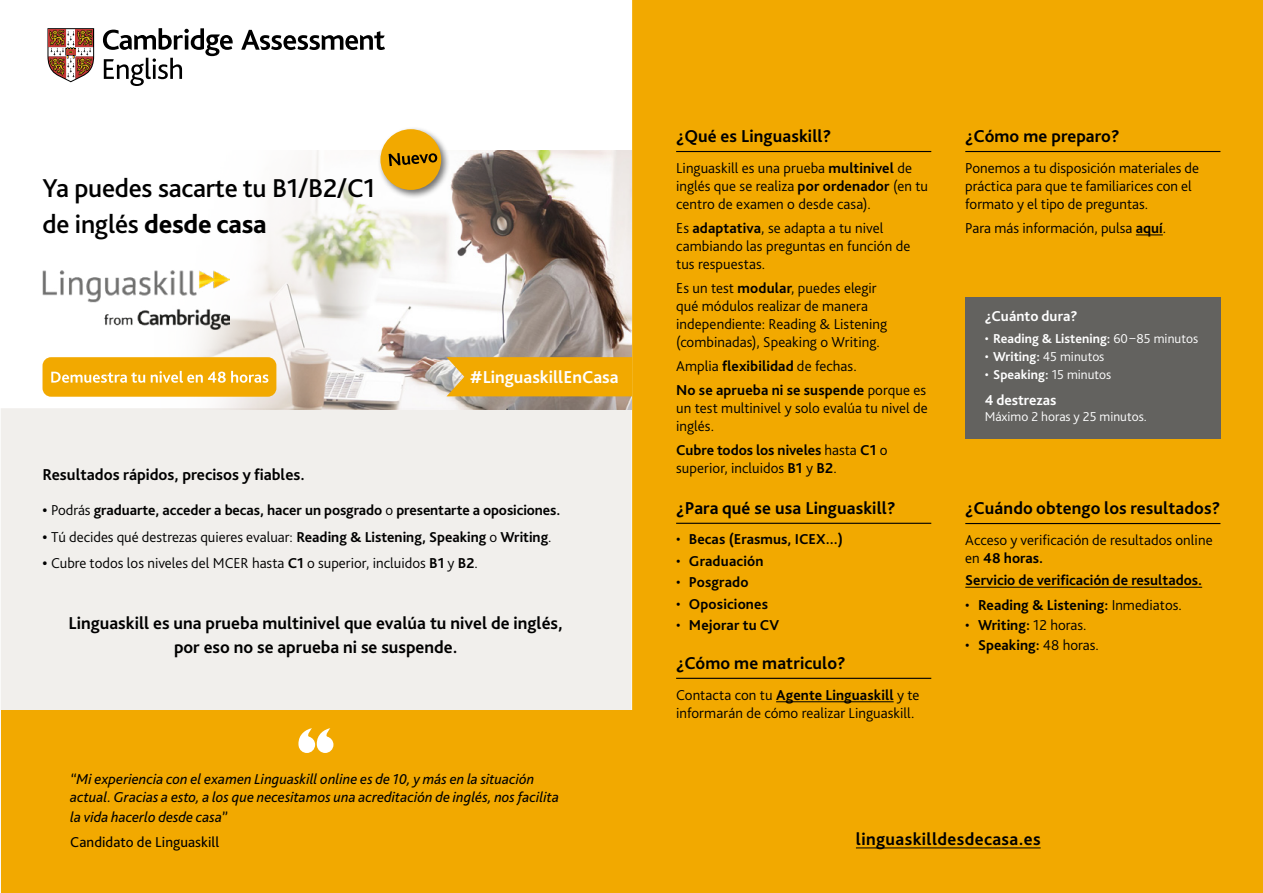
<style>
.page{position:relative;width:1263px;height:893px;background:#fff}
.page>*{position:absolute;margin:0;border:0;box-sizing:border-box;transform-origin:0 0}
.t1{font:500 27px/36px "Bliss Pro";letter-spacing:-.01em;color:#000}
.t2{font:700 18px/24px "Bliss Pro";letter-spacing:.005em;color:#000;text-align:center}
.t3{font:700 18px "Bliss Pro";color:#fff}
.t4{font:700 16.5px "Bliss Pro";color:#000}
.t5{font:300 15px/18px "Bliss Pro";color:#000}
.t6{font:700 15px/24px "Bliss Pro";color:#000}
.t7{font:italic 15px/18px "Bliss Pro";letter-spacing:.005em;color:#000}
.t8{font:700 15px "Bliss Pro";color:#fff}
.t9{font:15px "Bliss Pro";letter-spacing:.005em;color:#000}
.t10{font:300 13.5px "Bliss Pro";color:#fff}
.t11{font:700 13.5px "Bliss Pro";letter-spacing:.005em;color:#fff}
.s1{font-weight:800}
.s2{font-weight:300}
.s3{font-weight:700}
</style>
<div class="page">
<div style="left:632px;top:0;width:631px;height:893px;background:#f2a900"></div>
<div style="left:965px;top:298px;width:255px;height:141px;background:#63625f"></div>
<div style="left:1px;top:408px;width:630px;height:485px;background:#f1efec"></div>
<div style="left:1px;top:710px;width:633px;height:183px;background:#f2a900"></div>
<svg style="left:241px;top:30px;width:144px;height:20px"></svg>
<svg style="left:103px;top:28px;width:130px;height:58px"></svg>
<svg style="left:47px;top:28px;width:47px;height:54px"></svg>
<svg style="left:298px;top:728px;width:35px;height:25px"></svg>
<img style="left:196px;top:151px;width:435px;height:258px">
<div style="left:378px;top:126px;width:72px;height:73px;background:#000;opacity:.55"></div>
<div style="left:380px;top:129px;width:61px;height:61px;background:#f2a900;border-radius:50%"></div>
<svg style="left:389px;top:153px;width:48px;height:13px"></svg>
<img style="left:43px;top:269px;width:187px;height:60px">
<div style="left:43px;top:357px;width:233px;height:40px;background:#f2a900;border-radius:9px"></div>
<svg style="left:51px;top:371px;width:217px;height:12px"></svg>
<hr style="left:676px;top:151px;width:255px;height:1px;background:#000">
<hr style="left:676px;top:523px;width:255px;height:1px;background:#000">
<hr style="left:676px;top:678px;width:255px;height:1px;background:#000">
<hr style="left:776px;top:701px;width:118px;height:1px;background:#000">
<hr style="left:965px;top:523px;width:255px;height:1px;background:#000">
<hr style="left:965px;top:587px;width:237px;height:1px;background:#000">
<hr style="left:965px;top:151px;width:255px;height:1px;background:#000">
<svg style="left:1136px;top:235px;width:27px;height:1px"></svg>
<svg style="left:446px;top:357px;width:186px;height:39px;background:#efaa0a"></svg>
<hr style="left:856px;top:847px;width:185px;height:1px;background:#000">
<h1 class="t1" style="left:43px;top:170px;width:334px">Ya puedes sacarte tu B1/B2/C1 de inglés <span class="s1">desde casa</span></h1>
<p class="t3" style="left:470px;top:365px;width:150px">#LinguaskillEnCasa</p>
<p class="t4" style="left:43px;top:465px;width:264px">Resultados rápidos, precisos y fiables.</p>
<p class="t6" style="left:43px;top:498px;width:519px">• <span class="s2">Podrás</span> graduarte, acceder a becas, hacer un posgrado <span class="s2">o</span> presentarte a oposiciones.</p>
<p class="t5" style="left:43px;top:528px;width:510px"><span class="s3">•</span> Tú decides qué destrezas quieres evaluar: <span class="s3">Reading &amp; Listening, Speaking</span> o <span class="s3">Writing</span>.</p>
<p class="t5" style="left:43px;top:554px;width:437px"><span class="s3">•</span> Cubre todos los niveles del MCER hasta <span class="s3">C1</span> o superior, incluidos <span class="s3">B1</span> y <span class="s3">B2</span>.</p>
<p class="t2" style="left:69px;top:611px;width:496px">Linguaskill es una prueba multinivel que evalúa tu nivel de inglés, por eso no se aprueba ni se suspende.</p>
<p class="t7" style="left:70px;top:770px;width:490px">“Mi experiencia con el examen Linguaskill online es de 10, y más en la situación actual. Gracias a esto, a los que necesitamos una acreditación de inglés, nos facilita</p>
<p class="t7" style="left:70px;top:808px;width:159px">la vida hacerlo desde casa”</p>
<p class="t9" style="left:70px;top:833px;width:151px">Candidato de Linguaskill</p>
<p class="t2" style="left:676px;top:124px;width:157px">¿Qué es Linguaskill?</p>
<p class="t5" style="left:676px;top:159px;width:254px">Linguaskill es una prueba <span class="s3">multinivel</span> de inglés que se realiza <span class="s3">por ordenador</span> (en tu centro de examen o desde casa).</p>
<p class="t5" style="left:676px;top:219px;width:236px">Es <span class="s3">adaptativa</span>, se adapta a tu nivel cambiando las preguntas en función de tus respuestas.</p>
<p class="t5" style="left:676px;top:279px;width:213px">Es un test <span class="s3">modular</span>, puedes elegir qué módulos realizar de manera independiente: Reading &amp; Listening (combinadas), Speaking o Writing.</p>
<p class="t6" style="left:676px;top:354px;width:252px"><span class="s2">Amplia</span> flexibilidad <span class="s2">de fechas.<br></span>No se aprueba ni se suspende <span class="s2">porque es</span></p>
<p class="t5" style="left:676px;top:399px;width:253px">un test multinivel y solo evalúa tu nivel de inglés.</p>
<p class="t6" style="left:676px;top:440px;width:213px;line-height:18px">Cubre todos los niveles <span class="s2">hasta</span> C1 <span class="s2">o superior, incluidos</span> B1 <span class="s2">y</span> B2<span class="s2">.</span></p>
<p class="t2" style="left:676px;top:496px;width:221px">¿Para qué se usa Linguaskill?</p>
<p class="t6" style="left:676px;top:527px;width:168px"><span class="s2">•</span> Becas (Erasmus, ICEX...)</p>
<p class="t6" style="left:676px;top:549px;width:89px"><span class="s2">•</span> Graduación</p>
<p class="t6" style="left:676px;top:570px;width:74px"><span class="s2">•</span> Posgrado</p>
<p class="t6" style="left:676px;top:592px;width:93px"><span class="s2">•</span> Oposiciones</p>
<p class="t6" style="left:676px;top:613px;width:104px"><span class="s2">•</span> Mejorar tu CV</p>
<p class="t2" style="left:676px;top:651px;width:171px">¿Cómo me matriculo?</p>
<p class="t5" style="left:676px;top:685px;width:245px">Contacta con tu <span class="s3">Agente Linguaskill</span> y te informarán de cómo realizar Linguaskill.</p>
<p class="t2" style="left:965px;top:124px;width:156px">¿Cómo me preparo?</p>
<p class="t5" style="left:965px;top:159px;width:235px">Ponemos a tu disposición materiales de práctica para que te familiarices con el formato y el tipo de preguntas.</p>
<p class="t5" style="left:965px;top:219px;width:202px">Para más información, pulsa <span class="s3">aquí</span>.</p>
<p class="t8" style="left:985px;top:307px;width:94px">¿Cuánto dura?</p>
<p class="t11" style="left:985px;top:331px;width:215px"><span class="s2">•</span> Reading &amp; Listening: <span class="s2">60–85 minutos</span></p>
<p class="t10" style="left:985px;top:349px;width:121px">• <span class="s3">Writing:</span> 45 minutos</p>
<p class="t10" style="left:985px;top:367px;width:128px">• <span class="s3">Speaking:</span> 15 minutos</p>
<p class="t8" style="left:985px;top:391px;width:73px">4 destrezas</p>
<p class="t10" style="left:985px;top:409px;width:164px">Máximo 2 horas y 25 minutos.</p>
<p class="t2" style="left:965px;top:496px;width:257px">¿Cuándo obtengo los resultados?</p>
<p class="t5" style="left:965px;top:531px;width:249px">Acceso y verificación de resultados online en <span class="s3">48 horas.</span></p>
<p class="t6" style="left:965px;top:568px;width:238px">Servicio de verificación de resultados.</p>
<p class="t6" style="left:965px;top:593px;width:218px"><span class="s2">•</span> Reading &amp; Listening: <span class="s2">Inmediatos.</span></p>
<p class="t5" style="left:965px;top:616px;width:123px">• <span class="s3">Writing:</span> 12 horas.</p>
<p class="t5" style="left:965px;top:636px;width:135px">• <span class="s3">Speaking:</span> 48 horas.</p>
<p class="t2" style="left:856px;top:827px;width:186px">linguaskilldesdecasa.es</p>
</div>
